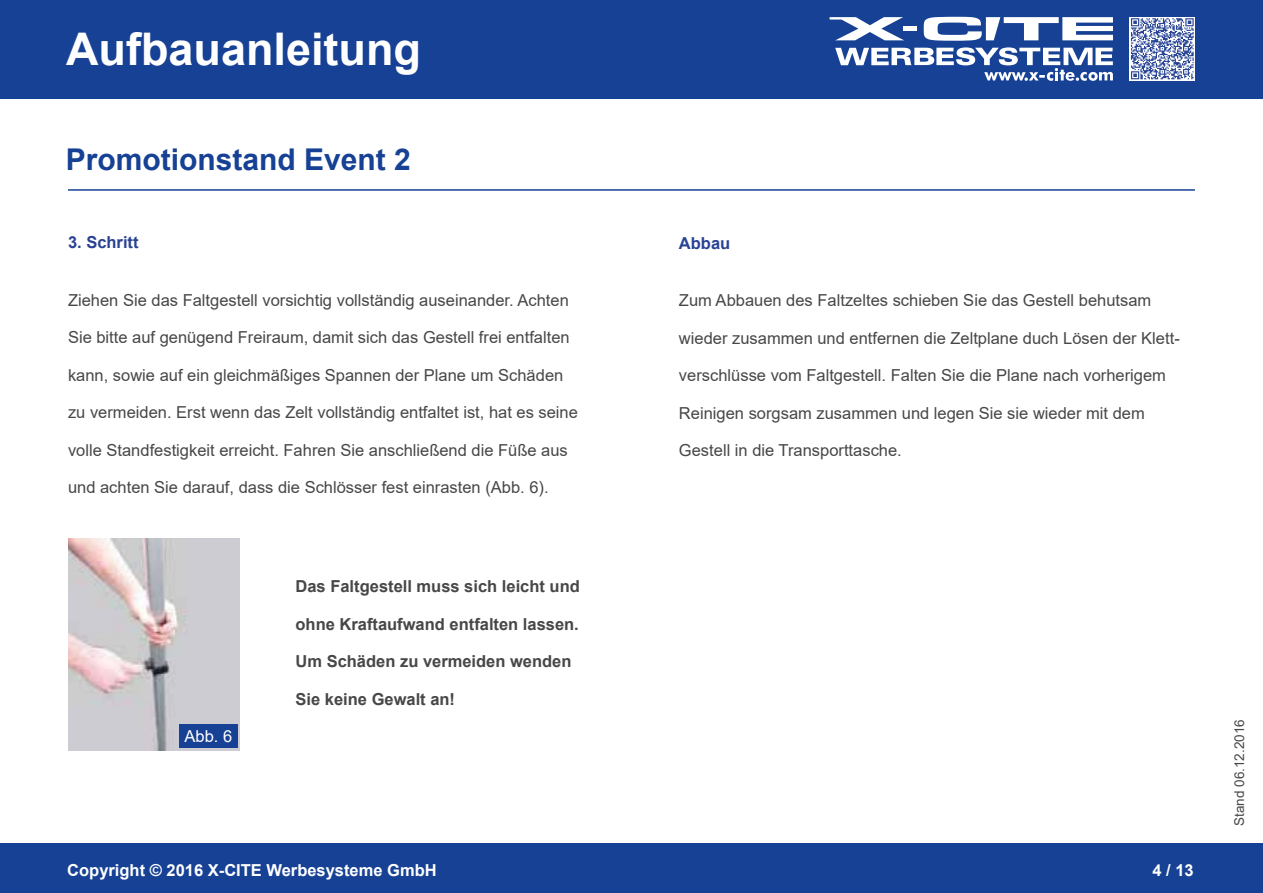
<style>
.page{position:relative;width:1263px;height:893px;background:#fff}
.page>*{position:absolute;margin:0;border:0;box-sizing:border-box;transform-origin:0 0}
.t1{font:700 45px "Arial";color:#fff}
.t2{font:700 30px "Arial";color:#164194}
.t3{font:16.5px "Arial";color:#484748}
.t4{font:700 16.5px "Arial";color:#484748}
.t5{font:700 16.5px "Arial";color:#fff}
.t6{font:700 16.5px "Arial";color:#294294}
.t7{font:16.5px "Arial";color:#fff}
.t8{font:13.5px "Arial";color:#484748}
</style>
<div class="page">
<div style="left:0;top:0;width:1263px;height:98px;background:#164194"></div>
<div style="left:0;top:844px;width:1263px;height:49px;background:#164194"></div>
<svg style="left:924px;top:17px;width:189px;height:24px"></svg>
<svg style="left:829px;top:17px;width:75px;height:23px"></svg>
<div style="left:903px;top:26px;width:14px;height:5px;background:#fff"></div>
<svg style="left:835px;top:47px;width:278px;height:34px"></svg>
<svg style="left:1130px;top:17px;width:65px;height:63px"></svg>
<svg style="left:1131px;top:18px;width:63px;height:61px"></svg>
<hr style="left:68px;top:189px;width:1127px;height:2px;background:#164194">
<img style="left:68px;top:539px;width:172px;height:211px">
<div style="left:180px;top:725px;width:58px;height:23px;background:#164194"></div>
<h1 class="t1" style="left:66px;top:18px;width:357px">Aufbauanleitung</h1>
<h2 class="t2" style="left:66px;top:138px;width:347px">Promotionstand Event 2</h2>
<p class="t6" style="left:68px;top:231px;width:72px">3. Schritt</p>
<p class="t3" style="left:68px;top:289px;width:502px">Ziehen Sie das Faltgestell vorsichtig vollständig auseinander. Achten</p>
<p class="t3" style="left:68px;top:326px;width:503px">Sie bitte auf genügend Freiraum, damit sich das Gestell frei entfalten</p>
<p class="t3" style="left:68px;top:364px;width:497px">kann, sowie auf ein gleichmäßiges Spannen der Plane um Schäden</p>
<p class="t3" style="left:68px;top:401px;width:511px">zu vermeiden. Erst wenn das Zelt vollständig entfaltet ist, hat es seine</p>
<p class="t3" style="left:68px;top:439px;width:501px">volle Standfestigkeit erreicht. Fahren Sie anschließend die Füße aus</p>
<p class="t3" style="left:68px;top:476px;width:482px">und achten Sie darauf, dass die Schlösser fest einrasten (Abb. 6).</p>
<p class="t7" style="left:184px;top:724px;width:49px">Abb. 6</p>
<p class="t4" style="left:296px;top:575px;width:286px">Das Faltgestell muss sich leicht und</p>
<p class="t4" style="left:296px;top:612px;width:285px">ohne Kraftaufwand entfalten lassen.</p>
<p class="t4" style="left:296px;top:650px;width:277px">Um Schäden zu vermeiden wenden</p>
<p class="t4" style="left:296px;top:687px;width:161px">Sie keine Gewalt an!</p>
<p class="t5" style="left:67px;top:858px;width:371px">Copyright © 2016 X-CITE Werbesysteme GmbH</p>
<p class="t6" style="left:679px;top:231px;width:53px">Abbau</p>
<p class="t3" style="left:679px;top:289px;width:474px">Zum Abbauen des Faltzeltes schieben Sie das Gestell behutsam</p>
<p class="t3" style="left:679px;top:326px;width:502px">wieder zusammen und entfernen die Zeltplane duch Lösen der Klett-</p>
<p class="t3" style="left:679px;top:364px;width:488px">verschlüsse vom Faltgestell. Falten Sie die Plane nach vorherigem</p>
<p class="t3" style="left:679px;top:401px;width:467px">Reinigen sorgsam zusammen und legen Sie sie wieder mit dem</p>
<p class="t3" style="left:679px;top:439px;width:224px">Gestell in die Transporttasche.</p>
<p class="t5" style="left:1152px;top:858px;width:43px">4 / 13</p>
<p class="t8" style="left:1230px;top:826px;width:108px;rotate:-90deg">Stand 06.12.2016</p>
</div>
